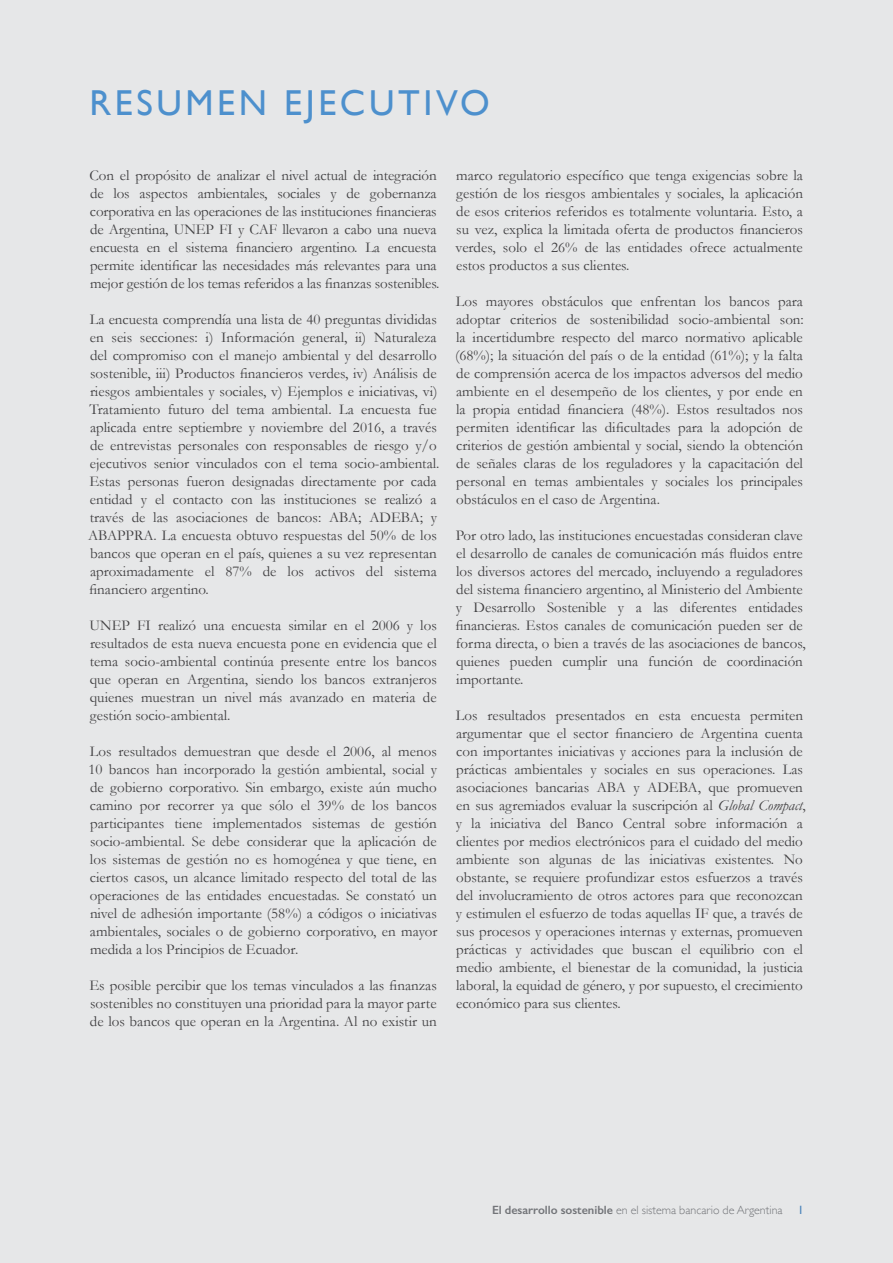
<style>
.page{position:relative;width:893px;height:1263px;background:#e6e7e8}
.page>*{position:absolute;margin:0;border:0;box-sizing:border-box;transform-origin:0 0}
.t1{font:36px "Gill Sans";letter-spacing:.1em;color:#4d90cd}
.t2{font:15px/18px "Garamond";color:#414042;text-align:justify}
.t3{font:300 12px "Gill Sans";color:#808285}
.t4{font:12px "Gill Sans";color:#4e8fcc}
.s1{font-style:italic}
.s2{font-weight:600}
</style>
<div class="page">
<h1 class="t1" style="left:89px;top:82px;width:402px">RESUMEN EJECUTIVO</h1>
<p class="t2" style="left:89px;top:166px;width:352px;text-align:left">Con el propósito de analizar el nivel actual de integración de los aspectos ambientales, sociales y de gobernanza corporativa en las operaciones de las instituciones financieras de Argentina, UNEP FI y CAF llevaron a cabo una nueva encuesta en el sistema financiero argentino. La encuesta permite identificar las necesidades más relevantes para una mejor gestión de los temas referidos a las finanzas sostenibles.</p>
<p class="t2" style="left:88px;top:310px;width:353px;text-align:left">La encuesta comprendía una lista de 40 preguntas divididas en seis secciones: i) Información general, ii) Naturaleza del compromiso con el manejo ambiental y del desarrollo sostenible, iii) Productos financieros verdes, iv) Análisis de riesgos ambientales y sociales, v) Ejemplos e iniciativas, vi)<br>Tratamiento futuro del tema ambiental. La encuesta fue aplicada entre septiembre y noviembre del 2016, a través de entrevistas personales con responsables de riesgo y/o ejecutivos senior vinculados con el tema socio-ambiental.<br>Estas personas fueron designadas directamente por cada entidad y el contacto con las instituciones se realizó a través de las asociaciones de bancos: ABA; ADEBA; y ABAPPRA. La encuesta obtuvo respuestas del 50% de los bancos que operan en el país, quienes a su vez representan aproximadamente el 87% de los activos del sistema financiero argentino.</p>
<p class="t2" style="left:90px;top:616px;width:349px">UNEP FI realizó una encuesta similar en el 2006 y los resultados de esta nueva encuesta pone en evidencia que el tema socio-ambiental continúa presente entre los bancos que operan en Argentina, siendo los bancos extranjeros quienes muestran un nivel más avanzado en materia de gestión socio-ambiental.</p>
<p class="t2" style="left:88px;top:742px;width:350px">Los resultados demuestran que desde el 2006, al menos 10 bancos han incorporado la gestión ambiental, social y de gobierno corporativo. Sin embargo, existe aún mucho camino por recorrer ya que sólo el 39% de los bancos participantes tiene implementados sistemas de gestión socio-ambiental. Se debe considerar que la aplicación de los sistemas de gestión no es homogénea y que tiene, en ciertos casos, un alcance limitado respecto del total de las operaciones de las entidades encuestadas. Se constató un nivel de adhesión importante (58%) a códigos o iniciativas ambientales, sociales o de gobierno corporativo, en mayor medida a los Principios de Ecuador.</p>
<p class="t2" style="left:89px;top:976px;width:349px">Es posible percibir que los temas vinculados a las finanzas sostenibles no constituyen una prioridad para la mayor parte de los bancos que operan en la Argentina. Al no existir un</p>
<p class="t2" style="left:456px;top:166px;width:349px">marco regulatorio específico que tenga exigencias sobre la gestión de los riesgos ambientales y sociales, la aplicación de esos criterios referidos es totalmente voluntaria. Esto, a su vez, explica la limitada oferta de productos financieros verdes, solo el 26% de las entidades ofrece actualmente estos productos a sus clientes.</p>
<p class="t2" style="left:455px;top:292px;width:350px">Los mayores obstáculos que enfrentan los bancos para adoptar criterios de sostenibilidad socio-ambiental son: la incertidumbre respecto del marco normativo aplicable (68%); la situación del país o de la entidad (61%); y la falta de comprensión acerca de los impactos adversos del medio ambiente en el desempeño de los clientes, y por ende en la propia entidad financiera (48%). Estos resultados nos permiten identificar las dificultades para la adopción de criterios de gestión ambiental y social, siendo la obtención de señales claras de los reguladores y la capacitación del personal en temas ambientales y sociales los principales obstáculos en el caso de Argentina.</p>
<p class="t2" style="left:455px;top:526px;width:352px;text-align:left">Por otro lado, las instituciones encuestadas consideran clave el desarrollo de canales de comunicación más fluidos entre los diversos actores del mercado, incluyendo a reguladores del sistema financiero argentino, al Ministerio del Ambiente y Desarrollo Sostenible y a las diferentes entidades financieras. Estos canales de comunicación pueden ser de forma directa, o bien a través de las asociaciones de bancos, quienes pueden cumplir una función de coordinación importante.</p>
<p class="t2" style="left:456px;top:706px;width:351px;text-align:left">Los resultados presentados en esta encuesta permiten argumentar que el sector financiero de Argentina cuenta con importantes iniciativas y acciones para la inclusión de prácticas ambientales y sociales en sus operaciones. Las asociaciones bancarias ABA y ADEBA, que promueven en sus agremiados evaluar la suscripción al <span class="s1">Global Compact</span>, y la iniciativa del Banco Central sobre información a clientes por medios electrónicos para el cuidado del medio ambiente son algunas de las iniciativas existentes. No obstante, se requiere profundizar estos esfuerzos a través del involucramiento de otros actores para que reconozcan y estimulen el esfuerzo de todas aquellas IF que, a través de sus procesos y operaciones internas y externas, promueven prácticas y actividades que buscan el equilibrio con el medio ambiente, el bienestar de la comunidad, la justicia laboral, la equidad de género, y por supuesto, el crecimiento económico para sus clientes.</p>
<p class="t3" style="left:492px;top:1200px;width:292px"><span class="s2">El desarrollo sostenible</span> en el sistema bancario de Argentina</p>
<p class="t4" style="left:798px;top:1202px;width:7px">1</p>
</div>
